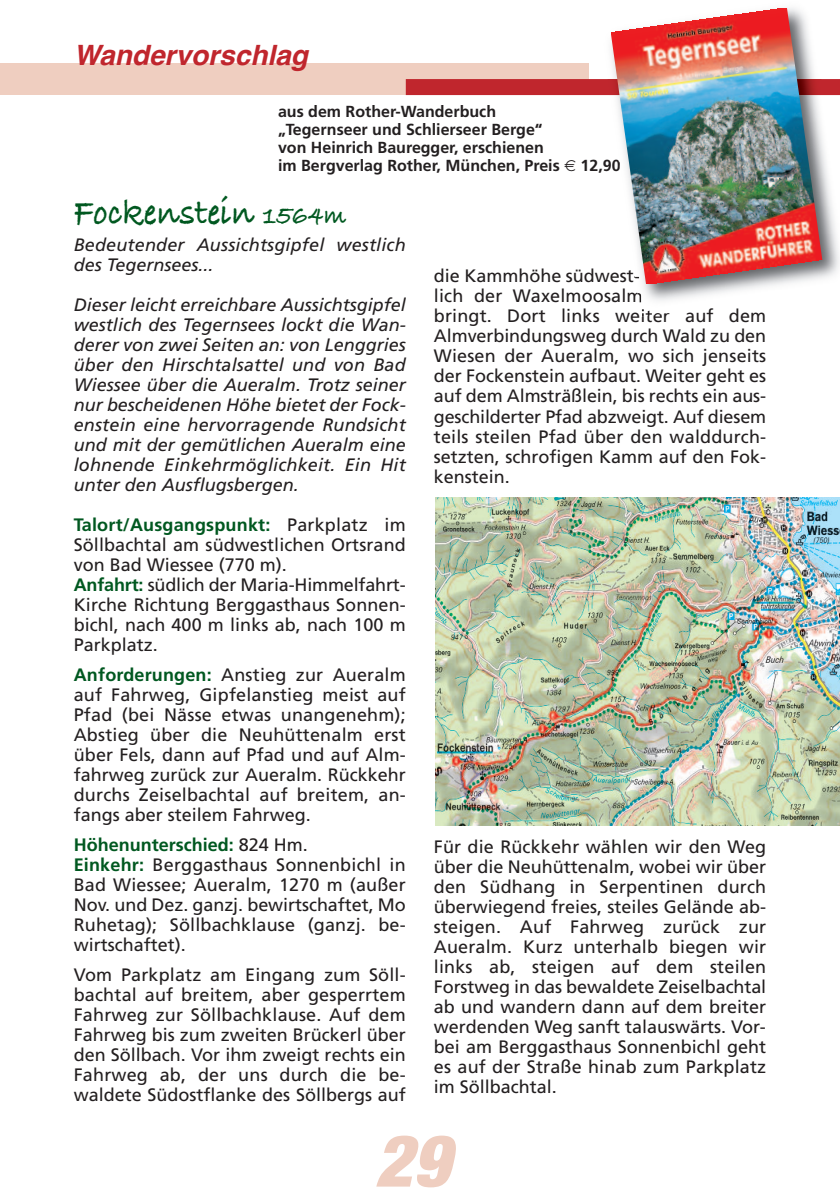
<style>
.page{position:relative;width:840px;height:1191px;background:#fff}
.page>*{position:absolute;margin:0;border:0;box-sizing:border-box;transform-origin:0 0}
.t1{font:italic 900 condensed 72px "Helvetica Neue";color:#efcec0}
.t2{font:38px "Bradley Hand ITCTT Bold";color:#005820;scale:.9 1}
.t3{font:italic 700 28px "Helvetica";color:#c0262d}
.t4{font:18px/20px "Frutiger";color:#231f20}
.t5{font:italic 18px/20px "Frutiger";letter-spacing:.01em;color:#231f20}
.t6{font:700 16px/18px "Frutiger";color:#231f20}
.s1{font-size:28px}
.s2{font-weight:700;color:#005820}
</style>
<div class="page">
<div style="left:0;top:63px;width:588px;height:31px;background:#efcec0"></div>
<div style="left:405px;top:79px;width:434px;height:16px;background:#c0262d"></div>
<img style="left:609px;top:95px;width:230px;height:221px">
<svg style="left:640px;top:309px;width:11px;height:8px"></svg>
<img style="left:610px;top:8px;width:211px;height:276px">
<img style="left:435px;top:497px;width:404px;height:328px">
<h3 class="t3" style="left:74px;top:44px;width:235px">Wandervorschlag</h3>
<p class="t6" style="left:278px;top:104px;width:283px">aus dem Rother-Wanderbuch „Tegernseer und Schlierseer Berge“ von Heinrich Bauregger, erschienen im Bergverlag Rother, München, Preis</p>
<p class="t6" style="left:580px;top:158px;width:41px">12,90</p>
<h2 class="t2" style="left:74px;top:191px;width:304px">Fockenstein <span class="s1">1564m</span></h2>
<p class="t5" style="left:74px;top:236px;width:333px">Bedeutender Aussichtsgipfel westlich des Tegernsees...</p>
<p class="t5" style="left:74px;top:296px;width:333px;text-align:justify">Dieser leicht erreichbare Aussichtsgipfel westlich des Tegernsees lockt die Wan&shy;derer von zwei Seiten an: von Lenggries über den Hirschtalsattel und von Bad Wiessee über die Aueralm. Trotz seiner nur bescheidenen Höhe bietet der Fock&shy;enstein eine hervorragende Rundsicht und mit der gemütlichen Aueralm eine lohnende Einkehrmöglichkeit. Ein Hit unter den Ausflugsbergen.</p>
<p class="t4" style="left:74px;top:516px;width:333px"><span class="s2">Talort/Ausgangspunkt:</span> Parkplatz im<br>Söllbachtal am südwestlichen Ortsrand von Bad Wiessee (770 m).<br><span class="s2">Anfahrt:</span> südlich der Maria-Himmelfahrt-<br>Kirche Richtung Berggasthaus Sonnen&shy;bichl, nach 400 m links ab, nach 100 m<br>Parkplatz.</p>
<p class="t4" style="left:74px;top:666px;width:333px;text-align:justify"><span class="s2">Anforderungen:</span> Anstieg zur Aueralm auf Fahrweg, Gipfelanstieg meist auf Pfad (bei Nässe etwas unangenehm); Abstieg über die Neuhüttenalm erst über Fels, dann auf Pfad und auf Alm&shy;fahrweg zurück zur Aueralm. Rückkehr durchs Zeiselbachtal auf breitem, an&shy;fangs aber steilem Fahrweg.</p>
<p class="t4" style="left:74px;top:836px;width:333px"><span class="s2">Höhenunterschied:</span> 824 Hm.<br><span class="s2">Einkehr:</span> Berggasthaus Sonnenbichl in<br>Bad Wiessee; Aueralm, 1270 m (außer<br>Nov. und Dez. ganzj. bewirtschaftet, Mo<br>Ruhetag); Söllbachklause (ganzj. be&shy;wirtschaftet).</p>
<p class="t4" style="left:74px;top:966px;width:333px;text-align:justify">Vom Parkplatz am Eingang zum Söll&shy;bachtal auf breitem, aber gesperrtem Fahrweg zur Söllbachklause. Auf dem Fahrweg bis zum zweiten Brückerl über den Söllbach. Vor ihm zweigt rechts ein Fahrweg ab, der uns durch die be&shy;waldete Südostflanke des Söllbergs auf</p>
<p class="t4" style="left:433px;top:267px;width:333px">die Kammhöhe südwest-<br>lich der Waxelmoosalm<br>bringt. Dort links weiter auf dem<br>Almverbindungsweg durch Wald zu den<br>Wiesen der Aueralm, wo sich jenseits der Fockenstein aufbaut. Weiter geht es auf dem Almsträßlein, bis rechts ein aus&shy;geschilderter Pfad abzweigt. Auf diesem teils steilen Pfad über den walddurch&shy;setzten, schrofigen Kamm auf den Fok&shy;kenstein.</p>
<p class="t4" style="left:433px;top:837px;width:333px;text-align:justify">Für die Rückkehr wählen wir den Weg über die Neuhüttenalm, wobei wir über den Südhang in Serpentinen durch überwiegend freies, steiles Gelände ab&shy;steigen. Auf Fahrweg zurück zur Aueralm. Kurz unterhalb biegen wir links ab, steigen auf dem steilen Forstweg in das bewaldete Zeiselbachtal ab und wandern dann auf dem breiter werdenden Weg sanft talauswärts. Vor&shy;bei am Berggasthaus Sonnenbichl geht es auf der Straße hinab zum Parkplatz im Söllbachtal.</p>
<h1 class="t1" style="left:375px;top:1116px;width:87px">29</h1>
</div>
